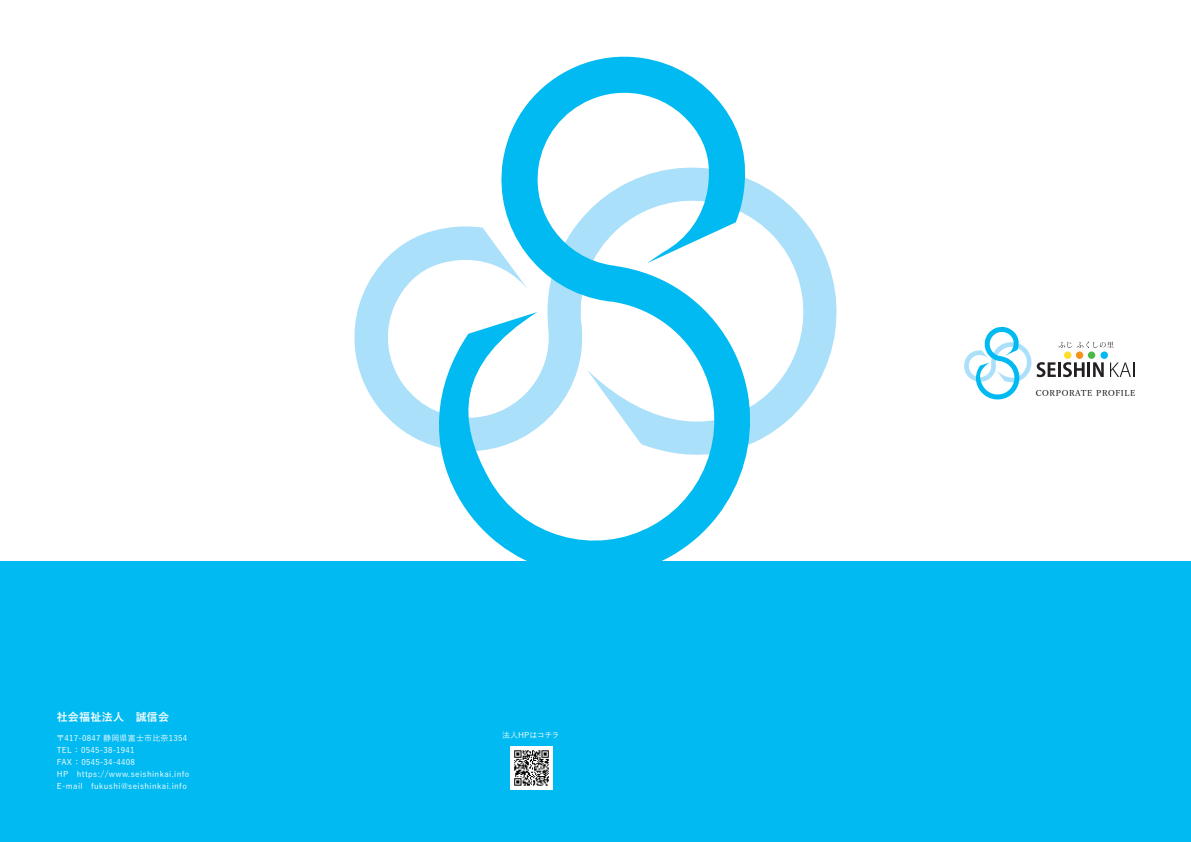
<style>
.page{position:relative;width:1191px;height:842px;background:#fff}
.page>*{position:absolute;margin:0;border:0;box-sizing:border-box;transform-origin:0 0}
.t1{font:700 11px "Yu Go";letter-spacing:.025em;color:#fff}
.t2{font:500 8px/12px "Yu Go";letter-spacing:.05em;color:#fff}
.t3{font:500 8px "Yu Min";letter-spacing:.075em;color:#000001}
.t4{font:500 8px "Yu Go";letter-spacing:-.005em;color:#fff}
</style>
<div class="page">
<div style="left:0;top:561px;width:1191px;height:281px;background:#00baf1"></div>
<img style="left:510px;top:747px;width:43px;height:42px">
<svg style="left:964px;top:327px;width:170px;height:73px"></svg>
<svg style="left:354px;top:192px;width:483px;height:253px"></svg>
<svg style="left:430px;top:56px;width:342px;height:505px"></svg>
<h1 class="t1" style="left:57px;top:711px;width:114px">社会福祉法人　誠信会</h1>
<p class="t2" style="left:57px;top:731px;width:134px">〒417-0847 静岡県富士市比奈1354<br>TEL ： 0545-38-1941<br>FAX ： 0545-34-4408<br>HP https://www.seishinkai.info<br>E-mail fukushi@seishinkai.info</p>
<p class="t4" style="left:502px;top:728px;width:59px">法人HPはコチラ</p>
<p class="t3" style="left:1036px;top:385px;width:101px">CORPORATE PROFILE</p>
</div>
